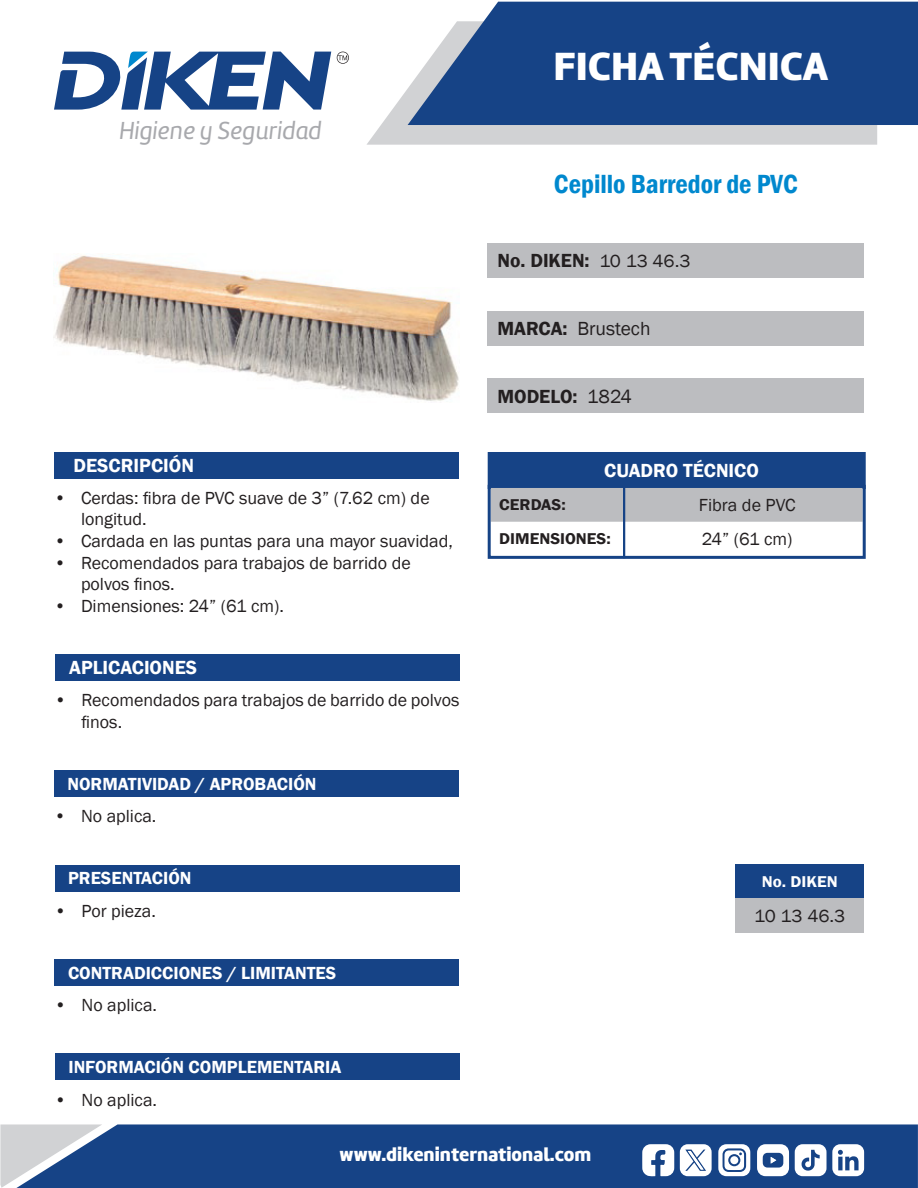
<style>
.page{position:relative;width:918px;height:1188px;background:#fff}
.page>*{position:absolute;margin:0;border:0;box-sizing:border-box;transform-origin:0 0}
.t1{font:40.8px "Amelia Basic Black";color:#fff}
.TÍTULO{font:600 condensed 27px "Franklin Gothic";color:#0088ce}
.t2{font:25.5px "Amelia Basic Italic";color:#a8a9ad}
.t3{font:600 19.5px "Franklin Gothic";color:#fff}
.t4{font:600 19.5px "Franklin Gothic";color:#231f20}
.t5{font:19.5px "Amelia Basic Black";color:#fff}
.t6{font:19.5px "Franklin Gothic";color:#231f20}
.t7{font:18px/21.6px "Franklin Gothic";color:#231f20}
.t8{font:600 18px "Franklin Gothic";color:#fff}
.t9{font:18px "Franklin Gothic";color:#231f20;scale:1.05 1}
.t10{font:600 16.05px "Franklin Gothic";color:#231f20;scale:1.05 1}
.t11{font:600 16.05px "Franklin Gothic";color:#fff;scale:1.05 1}
.s1{font-weight:400;font-size:18px}
.s2{font-weight:600}
.s3{font-weight:400}
</style>
<div class="page">
<div style="left:102px;top:1124px;width:816px;height:64px;background:#164386"></div>
<svg style="left:0;top:1124px;width:102px;height:64px;background:#95a6be"></svg>
<svg style="left:367px;top:88px;width:510px;height:57px;background:#d5d6d8"></svg>
<svg style="left:408px;top:2px;width:510px;height:123px;background:#2b5490"></svg>
<svg style="left:54px;top:51px;width:277px;height:59px"></svg>
<svg style="left:337px;top:52px;width:12px;height:12px"></svg>
<svg style="left:680px;top:1144px;width:32px;height:32px"></svg>
<svg style="left:642px;top:1144px;width:32px;height:32px"></svg>
<svg style="left:718px;top:1144px;width:32px;height:32px"></svg>
<div style="left:730px;top:1156px;width:8px;height:8px;background:#fff;border-radius:50%"></div>
<svg style="left:757px;top:1144px;width:32px;height:32px"></svg>
<svg style="left:795px;top:1144px;width:69px;height:32px"></svg>
<div style="left:488px;top:243px;width:376px;height:34px;background:#bcbdc0"></div>
<div style="left:488px;top:311px;width:376px;height:34px;background:#bcbdc0"></div>
<div style="left:488px;top:379px;width:376px;height:34px;background:#bcbdc0"></div>
<div style="left:736px;top:865px;width:128px;height:34px;background:#164386"></div>
<div style="left:736px;top:899px;width:128px;height:34px;background:#bcbdc0"></div>
<div style="left:489px;top:453px;width:375px;height:35px;background:#164386"></div>
<div style="left:488px;top:452px;width:378px;height:37px;border:3px solid #164386"></div>
<svg style="left:492px;top:489px;width:370px;height:66px"></svg>
<div style="left:488px;top:485px;width:378px;height:74px;border:3px solid #164386"></div>
<hr style="left:623px;top:486px;width:2px;height:72px;background:#164386">
<div style="left:54px;top:452px;width:405px;height:26px;background:#164386"></div>
<div style="left:55px;top:654px;width:405px;height:27px;background:#164386"></div>
<div style="left:55px;top:865px;width:405px;height:26px;background:#164386"></div>
<div style="left:54px;top:770px;width:405px;height:27px;background:#164386"></div>
<div style="left:55px;top:959px;width:404px;height:27px;background:#164386"></div>
<div style="left:55px;top:1054px;width:405px;height:26px;background:#164386"></div>
<img style="left:54px;top:255px;width:405px;height:146px">
<h3 class="t2" style="left:119px;top:116px;width:204px">Higiene y Seguridad</h3>
<p class="t3" style="left:74px;top:454px;width:122px">DESCRIPCIÓN</p>
<p class="t7" style="left:81px;top:487px;width:350px;text-indent:-27px">• Cerdas: fibra de PVC suave de 3” (7.62 cm) de longitud.</p>
<p class="t7" style="left:54px;top:531px;width:400px">• Cardada en las puntas para una mayor suavidad,</p>
<p class="t7" style="left:81px;top:552px;width:331px;text-indent:-27px">• Recomendados para trabajos de barrido de polvos finos.</p>
<p class="t7" style="left:54px;top:595px;width:231px">• Dimensiones: 24” (61 cm).</p>
<p class="t3" style="left:69px;top:656px;width:129px">APLICACIONES</p>
<p class="t7" style="left:82px;top:690px;width:380px;text-indent:-27px">• Recomendados para trabajos de barrido de polvos finos.</p>
<p class="t8" style="left:68px;top:773px;width:251px">NORMATIVIDAD / APROBACIÓN</p>
<p class="t7" style="left:54px;top:806px;width:104px">• No aplica.</p>
<p class="t8" style="left:68px;top:867px;width:125px">PRESENTACIÓN</p>
<p class="t7" style="left:55px;top:900px;width:103px">• Por pieza.</p>
<p class="t8" style="left:68px;top:962px;width:270px">CONTRADICCIONES / LIMITANTES</p>
<p class="t7" style="left:55px;top:995px;width:104px">• No aplica.</p>
<p class="t8" style="left:68px;top:1056px;width:274px">INFORMACIÓN COMPLEMENTARIA</p>
<p class="t7" style="left:55px;top:1089px;width:104px">• No aplica.</p>
<h1 class="t1" style="left:553px;top:41px;width:276px">FICHA TÉCNICA</h1>
<p class="TÍTULO" style="left:554px;top:166px;width:245px">Cepillo Barredor de PVC</p>
<p class="t4" style="left:497px;top:248px;width:195px">No. DIKEN: <span class="s1">10 13 46.3</span></p>
<p class="t6" style="left:497px;top:316px;width:155px"><span class="s2">MARCA:</span> Brustech</p>
<p class="t4" style="left:497px;top:384px;width:136px">MODELO: <span class="s3">1824</span></p>
<p class="t3" style="left:604px;top:459px;width:156px">CUADRO TÉCNICO</p>
<p class="t10" style="left:499px;top:495px;width:65px">CERDAS:</p>
<p class="t7" style="left:699px;top:495px;width:98px">Fibra de PVC</p>
<p class="t10" style="left:499px;top:529px;width:108px">DIMENSIONES:</p>
<p class="t7" style="left:702px;top:529px;width:92px">24” (61 cm)</p>
<p class="t11" style="left:762px;top:872px;width:74px">No. DIKEN</p>
<p class="t9" style="left:754px;top:905px;width:88px">10 13 46.3</p>
<p class="t5" style="left:340px;top:1143px;width:253px">www.dikeninternational.com</p>
</div>
